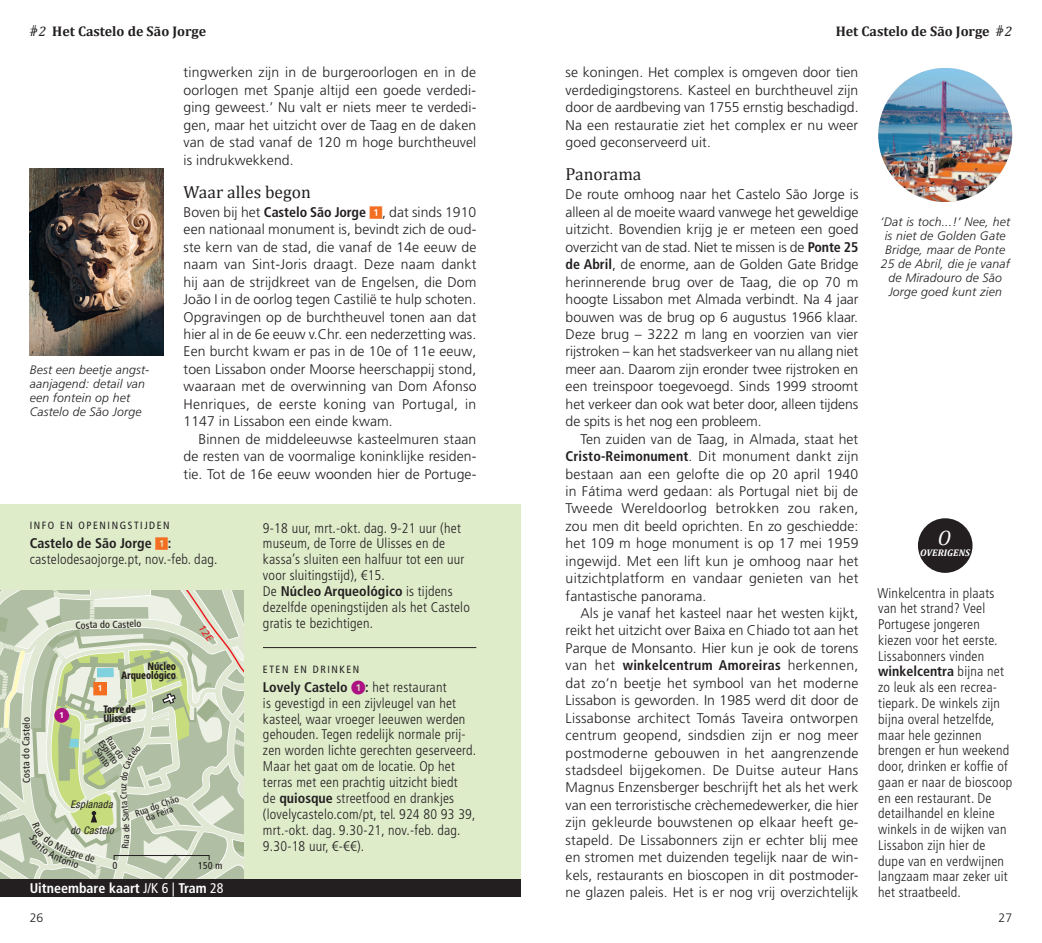
<style>
.page{position:relative;width:1042px;height:943px;background:#fff}
.page>*{position:absolute;margin:0;border:0;box-sizing:border-box;transform-origin:0 0}
.t1{font:italic 21px "Cambria";color:#fff}
.t2{font:17.5px "Cambria";color:#231f20}
.t3{font:300 14px/17.5px "DM Frutiger LT Pro 45";letter-spacing:.005em;color:#231f20;text-align:justify}
.t4{font:14px/15.8px "DM Frutiger LT Pro 47 Light Cn";letter-spacing:.015em;color:#231f20}
.t5{font:14px "DM Frutiger LT Pro 67 Bold Cn";color:#231f20}
.t6{font:700 14px "Cambria";color:#231f20}
.t7{font:14px "DM Frutiger LT Pro 67 Bold Cn";color:#fff}
.t8{font:italic 300 12.25px/14px "DM Frutiger LT Pro 46";letter-spacing:.015em;color:#231f20}
.t9{font:300 12.25px "DM Frutiger LT Pro 45";color:#231f20}
.t10{font:10.5px "DM Frutiger LT Pro 57 Condensed";letter-spacing:.15em;color:#231f20}
.t11{font:10.5px/8.8px "Noto Sans Ex Con Ex Bold MD";letter-spacing:-.01em;color:#231f20}
.t12{font:500 condensed 10.5px "Frutiger Next LTW1 G";color:#231f20}
.t13{font:italic condensed 10.5px "Helvetica Neue LTW1 G";letter-spacing:.03em;color:#231f20}
.t14{font:500 condensed 9.62px/7.9px "Frutiger Next LTW1 G";color:#231f20;text-align:center}
.t15{font:italic 700 9.62px "Cambria";letter-spacing:.01em;color:#fff}
.t16{font:700 8.75px "Frutiger Next LTW1 G";color:#fff}
.s1{font-weight:400;font-style:italic}
.s2{font-family:"DM Frutiger LT Pro 67 Bold Cn";font-weight:400}
.s3{font-family:"DM Frutiger LT Pro 45";font-weight:300}
.s4{font-family:"DDI Ziffern Quadrat";font-weight:400;color:#f36e21}
.s5{font-family:"DDI Ziffern Quadrat";color:#f36e21}
.s6{font-family:"DM Frutiger LT Pro 47 Light Cn"}
.s7{font-family:"DDI Ziffern Kreis";color:#ac1281}
.s8{font-family:"DM Frutiger LT Pro 67 Bold Cn"}
.s9{font-family:"DM Frutiger LT Pro 57 Condensed"}
</style>
<div class="page">
<div style="left:0;top:504px;width:521px;height:384px;background:#deecca"></div>
<hr style="left:263px;top:647px;width:213px;height:1px;background:#231f20">
<div style="left:0;top:879px;width:521px;height:18px;background:#231f20"></div>
<img style="left:30px;top:168px;width:134px;height:187px">
<img style="left:878px;top:68px;width:134px;height:134px;border-radius:67px">
<div style="left:918px;top:518px;width:54px;height:55px;background:#231f20;border-radius:50%"></div>
<svg style="left:0;top:590px;width:244px;height:289px"></svg>
<p class="t6" style="left:39px;top:21px;width:169px"><span class="s1">2</span> Het Castelo de São Jorge</p>
<p class="t6" style="left:836px;top:21px;width:178px">Het Castelo de São Jorge <span class="s1">2</span></p>
<p class="t3" style="left:566px;top:64px;width:294px">se koningen. Het complex is omgeven door tien verdedigingstorens. Kasteel en burchtheuvel zijn door de aardbeving van 1755 ernstig beschadigd.<br>Na een restauratie ziet het complex er nu weer goed geconserveerd uit.</p>
<p class="t2" style="left:566px;top:164px;width:77px">Panorama</p>
<p class="t3" style="left:566px;top:186px;width:294px">De route omhoog naar het Castelo São Jorge is alleen al de moeite waard vanwege het geweldige uitzicht. Bovendien krijg je er meteen een goed overzicht van de stad. Niet te missen is de <span class="s2">Ponte 25 de Abril</span>, de enorme, aan de Golden Gate Bridge herinnerende brug over de Taag, die op 70 m hoogte Lissabon met Almada verbindt. Na 4 jaar bouwen was de brug op 6 augustus 1966 klaar.<br>Deze brug – 3222 m lang en voorzien van vier rijstroken – kan het stadsverkeer van nu allang niet meer aan. Daarom zijn eronder twee rijstroken en een treinspoor toegevoegd. Sinds 1999 stroomt het verkeer dan ook wat beter door, alleen tijdens de spits is het nog een probleem.</p>
<p class="t3" style="left:566px;top:430px;width:294px;text-indent:15px">Ten zuiden van de Taag, in Almada, staat het <span class="s2">Cristo-Reimonument</span>. Dit monument dankt zijn bestaan aan een gelofte die op 20 april 1940 in Fátima werd gedaan: als Portugal niet bij de Tweede Wereldoorlog betrokken zou raken, zou men dit beeld oprichten. En zo geschiedde: het 109 m hoge monument is op 17 mei 1959 ingewijd. Met een lift kun je omhoog naar het uitzichtplatform en vandaar genieten van het fantastische panorama.</p>
<p class="t3" style="left:566px;top:604px;width:294px;text-indent:15px">Als je vanaf het kasteel naar het westen kijkt, reikt het uitzicht over Baixa en Chiado tot aan het Parque de Monsanto. Hier kun je ook de torens</p>
<p class="t5" style="left:566px;top:657px;width:294px"><span class="s3">van het</span> winkelcentrum Amoreiras <span class="s3">herkennen,</span></p>
<p class="t3" style="left:566px;top:674px;width:294px">dat zo’n beetje het symbool van het moderne Lissabon is geworden. In 1985 werd dit door de Lissabonse architect Tomás Taveira ontworpen centrum geopend, sindsdien zijn er nog meer postmoderne gebouwen in het aangrenzende stadsdeel bijgekomen. De Duitse auteur Hans Magnus Enzensberger beschrijft het als het werk van een terroristische crèchemedewerker, die hier zijn gekleurde bouwstenen op elkaar heeft ge&shy;stapeld. De Lissabonners zijn er echter blij mee en stromen met duizenden tegelijk naar de win&shy;kels, restaurants en bioscopen in dit postmoder&shy;ne glazen paleis. Het is er nog vrij overzichtelijk</p>
<p class="t3" style="left:184px;top:64px;width:294px">tingwerken zijn in de burgeroorlogen en in de oorlogen met Spanje altijd een goede verdedi&shy;ging geweest.’ Nu valt er niets meer te verdedi&shy;gen, maar het uitzicht over de Taag en de daken van de stad vanaf de 120 m hoge burchtheuvel is indrukwekkend.</p>
<p class="t2" style="left:184px;top:181px;width:129px">Waar alles begon</p>
<p class="t3" style="left:184px;top:203px;width:294px">Boven bij het <span class="s2">Castelo São Jorge</span> <span class="s4">1</span>, dat sinds 1910 een nationaal monument is, bevindt zich de oud&shy;ste kern van de stad, die vanaf de 14e eeuw de naam van Sint-Joris draagt. Deze naam dankt hij aan de strijdkreet van de Engelsen, die Dom João I in de oorlog tegen Castilië te hulp schoten.<br>Opgravingen op de burchtheuvel tonen aan dat hier al in de 6e eeuw v.Chr. een nederzetting was.<br>Een burcht kwam er pas in de 10e of 11e eeuw, toen Lissabon onder Moorse heerschappij stond, waaraan met de overwinning van Dom Afonso Henriques, de eerste koning van Portugal, in 1147 in Lissabon een einde kwam.</p>
<p class="t3" style="left:184px;top:430px;width:294px;text-indent:15px">Binnen de middeleeuwse kasteelmuren staan de resten van de voormalige koninklijke residen&shy;tie. Tot de 16e eeuw woonden hier de Portuge-</p>
<p class="t8" style="left:880px;top:215px;width:131px;text-align:center">‘Dat is toch...!’ Nee, het is niet de Golden Gate<br>Bridge, maar de Ponte<br>25 de Abril, die je vanaf de Miradouro de São<br>Jorge goed kunt zien</p>
<p class="t8" style="left:30px;top:363px;width:121px">Best een beetje angst&shy;aanjagend: detail van een fontein op het<br>Castelo de São Jorge</p>
<p class="t10" style="left:30px;top:519px;width:141px">INFO EN OPENINGSTIJDEN</p>
<p class="t5" style="left:30px;top:535px;width:143px">Castelo de São Jorge <span class="s5">1</span>:</p>
<p class="t4" style="left:30px;top:552px;width:189px">castelodesaojorge.pt, nov.‑feb. dag.</p>
<p class="t4" style="left:263px;top:520px;width:203px">9‑18 uur, mrt.‑okt. dag. 9‑21 uur (het museum, de Torre de Ulisses en de kassa’s sluiten een halfuur tot een uur voor sluitingstijd), €15.</p>
<p class="t5" style="left:263px;top:583px;width:191px"><span class="s6">De</span> Núcleo Arqueológico <span class="s6">is tijdens</span></p>
<p class="t4" style="left:263px;top:599px;width:208px">dezelfde openingstijden als het Castelo gratis te bezichtigen.</p>
<p class="t10" style="left:263px;top:663px;width:98px">ETEN EN DRINKEN</p>
<p class="t5" style="left:263px;top:678px;width:185px">Lovely Castelo <span class="s7">1</span>: <span class="s6">het restaurant</span></p>
<p class="t4" style="left:263px;top:695px;width:215px">is gevestigd in een zijvleugel van het kasteel, waar vroeger leeuwen werden gehouden. Tegen redelijk normale prij‑ zen worden lichte gerechten geserveerd.<br>Maar het gaat om de locatie. Op het terras met een prachtig uitzicht biedt<br>de <span class="s8">quiosque</span> streetfood en drankjes (lovelycastelo.com/pt, tel. 924 80 93 39, mrt.-okt. dag. 9.30-21, nov.-feb. dag.<br>9.30-18 uur, €-€€).</p>
<h1 class="t1" style="left:937px;top:523px;width:15px">O</h1>
<p class="t15" style="left:920px;top:545px;width:52px">OVERIGENS</p>
<p class="t4" style="left:877px;top:585px;width:122px">Winkelcentra in plaats van het strand? Veel<br>Portugese jongeren kiezen voor het eerste.<br>Lissabonners vinden</p>
<p class="t5" style="left:878px;top:663px;width:127px">winkelcentra <span class="s6">bijna net</span></p>
<p class="t4" style="left:878px;top:679px;width:135px">zo leuk als een recrea‑ tiepark. De winkels zijn bijna overal hetzelfde, maar hele gezinnen brengen er hun weekend door, drinken er koffie of gaan er naar de bioscoop en een restaurant. De detailhandel en kleine winkels in de wijken van<br>Lissabon zijn hier de dupe van en verdwijnen langzaam maar zeker uit het straatbeeld.</p>
<p class="t12" style="left:100px;top:618px;width:31px;rotate:-1deg">do Cast</p>
<p class="t11" style="left:121px;top:662px;width:56px;text-align:right">Núcleo<br>Arqueológico</p>
<p class="t16" style="left:97px;top:683px;width:7px">1</p>
<p class="t11" style="left:103px;top:705px;width:34px">Torre de<br>Ulisses</p>
<p class="t16" style="left:59px;top:710px;width:7px">1</p>
<p class="t12" style="left:20px;top:740px;width:20px;rotate:-89deg">astel</p>
<p class="t14" style="left:111px;top:734px;width:29px;rotate:55deg">Rua do<br>Espírito<br>Santo</p>
<p class="t12" style="left:20px;top:758px;width:19px;rotate:-90deg">do C</p>
<p class="t14" style="left:134px;top:810px;width:47px;rotate:-20deg">Rua do Chão da Feira</p>
<p class="t13" style="left:70px;top:798px;width:44px">Esplanada</p>
<p class="t13" style="left:70px;top:824px;width:45px">do Castelo</p>
<p class="t12" style="left:113px;top:859px;width:6px">0</p>
<p class="t12" style="left:198px;top:860px;width:26px">150 m</p>
<p class="t7" style="left:30px;top:879px;width:195px">Uitneembare kaart <span class="s9">J/K 6 |</span> Tram <span class="s9">28</span></p>
<p class="t9" style="left:30px;top:911px;width:15px">26</p>
<p class="t9" style="left:998px;top:911px;width:15px">27</p>
</div>
